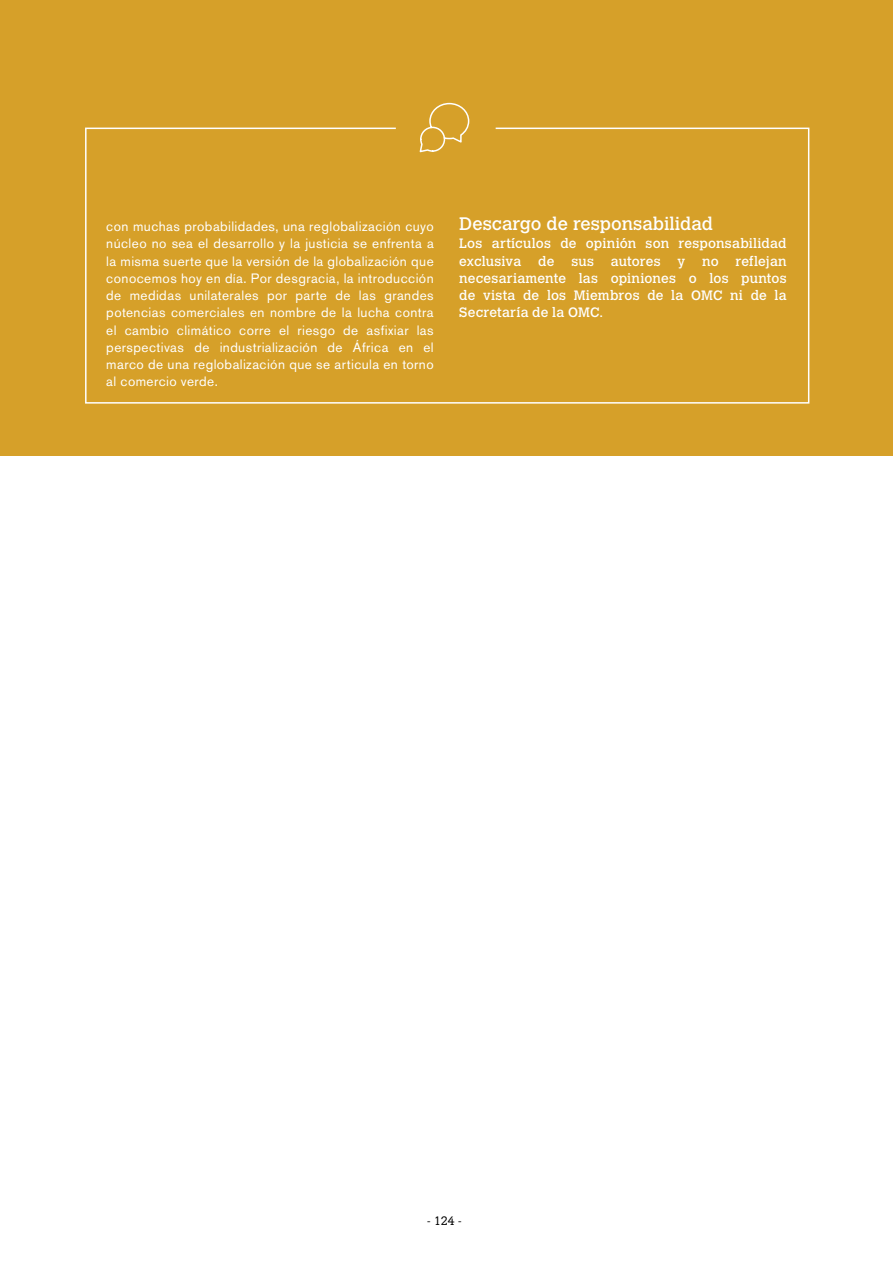
<style>
.page{position:relative;width:893px;height:1263px;background:#fff}
.page>*{position:absolute;margin:0;border:0;box-sizing:border-box;transform-origin:0 0}
.t1{font:18px "Calvert MT Std";color:#fff}
.t2{font:13.5px/17.2px "Akzidenz Grotesk BE";letter-spacing:.03em;color:#fff;text-align:justify}
.t3{font:13.5px/17.2px "Calvert MT Std";letter-spacing:.01em;color:#fff}
.t4{font:300 12px "Calvert MT Std";color:#000}
</style>
<div class="page">
<div style="left:0;top:0;width:893px;height:455px;background:#d6a029"></div>
<div style="left:85px;top:128px;width:724px;height:276px;border:2px solid #fff"></div>
<div style="left:396px;top:78px;width:100px;height:99px;background:#d6a029;border-radius:50%"></div>
<svg style="left:419px;top:102px;width:51px;height:51px"></svg>
<p class="t2" style="left:106px;top:218px;width:329px">con muchas probabilidades, una reglobalización cuyo núcleo no sea el desarrollo y la justicia se enfrenta a la misma suerte que la versión de la globalización que conocemos hoy en día. Por desgracia, la introducción de medidas unilaterales por parte de las grandes potencias comerciales en nombre de la lucha contra el cambio climático corre el riesgo de asfixiar las perspectivas de industrialización de África en el marco de una reglobalización que se articula en torno al comercio verde.</p>
<h1 class="t1" style="left:459px;top:214px;width:255px">Descargo de responsabilidad</h1>
<p class="t3" style="left:459px;top:235px;width:329px">Los artículos de opinión son responsabilidad exclusiva</p>
<p class="t3" style="left:459px;top:252px;width:329px;text-align:justify;text-indent:276px">reflejan necesariamente las opiniones o los puntos de vista de los Miembros de la OMC ni de la Secretaría de la OMC.</p>
<p class="t3" style="left:538px;top:252px;width:18px">de</p>
<p class="t3" style="left:571px;top:252px;width:24px">sus</p>
<p class="t3" style="left:611px;top:252px;width:51px">autores</p>
<p class="t3" style="left:677px;top:252px;width:9px">y</p>
<p class="t3" style="left:702px;top:252px;width:18px">no</p>
<p class="t4" style="left:427px;top:1214px;width:37px">- 124 -</p>
</div>
